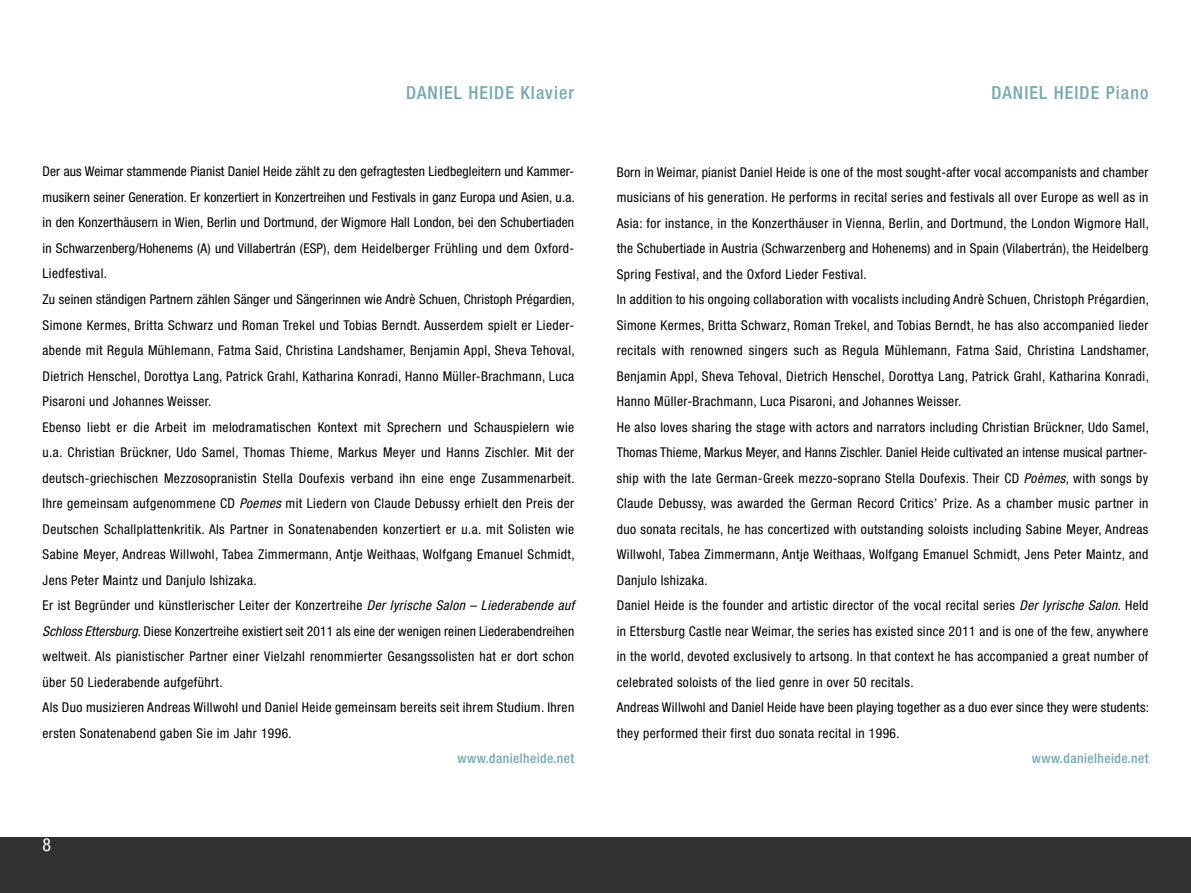
<style>
.page{position:relative;width:1191px;height:893px;background:#fff}
.page>*{position:absolute;margin:0;border:0;box-sizing:border-box;transform-origin:0 0}
.t1{font:500 condensed 18px "Helvetica Neue";letter-spacing:.06em;color:#74a9b1}
.t2{font:condensed 18px "Helvetica Neue";color:#fff}
.t3{font:condensed 13.5px/25.5px "Helvetica Neue";letter-spacing:.03em;color:#000}
.t4{font:500 condensed 13.5px "Helvetica Neue";letter-spacing:.03em;color:#74a9b1}
.s1{font-style:italic}
</style>
<div class="page">
<div style="left:0;top:838px;width:1191px;height:55px;background:#303232"></div>
<h1 class="t1" style="left:406px;top:82px;width:170px">DANIEL HEIDE Klavier</h1>
<h1 class="t1" style="left:991px;top:82px;width:158px">DANIEL HEIDE Piano</h1>
<p class="t3" style="left:43px;top:159px;width:534px">Der aus Weimar stammende Pianist Daniel Heide zählt zu den gefragtesten Liedbegleitern und Kammer&shy;musikern seiner Generation. Er konzertiert in Konzertreihen und Festivals in ganz Europa und Asien, u.a. in den Konzerthäusern in Wien, Berlin und Dortmund, der Wigmore Hall London, bei den Schubertiaden in Schwarzenberg/Hohenems (A) und Villabertrán (ESP), dem Heidelberger Frühling und dem Oxford-Liedfestival.<br>Zu seinen ständigen Partnern zählen Sänger und Sängerinnen wie Andrè Schuen, Christoph Prégardien, Simone Kermes, Britta Schwarz und Roman Trekel und Tobias Berndt. Ausserdem spielt er Lieder&shy;abende mit Regula Mühlemann, Fatma Said, Christina Landshamer, Benjamin Appl, Sheva Tehoval, Dietrich Henschel, Dorottya Lang, Patrick Grahl, Katharina Konradi, Hanno Müller-Brachmann, Luca Pisaroni und Johannes Weisser.<br>Ebenso liebt er die Arbeit im melodramatischen Kontext mit Sprechern und Schauspielern wie u.a. Christian Brückner, Udo Samel, Thomas Thieme, Markus Meyer und Hanns Zischler. Mit der deutsch-griechischen Mezzosopranistin Stella Doufexis verband ihn eine enge Zusammenarbeit.<br>Ihre gemeinsam aufgenommene CD <span class="s1">Poemes</span> mit Liedern von Claude Debussy erhielt den Preis der Deutschen Schallplattenkritik. Als Partner in Sonatenabenden konzertiert er u.a. mit Solisten wie Sabine Meyer, Andreas Willwohl, Tabea Zimmermann, Antje Weithaas, Wolfgang Emanuel Schmidt, Jens Peter Maintz und Danjulo Ishizaka.<br>Er ist Begründer und künstlerischer Leiter der Konzertreihe <span class="s1">Der lyrische Salon – Liederabende auf Schloss Ettersburg</span>. Diese Konzertreihe existiert seit 2011 als eine der wenigen reinen Liederabendreihen weltweit. Als pianistischer Partner einer Vielzahl renommierter Gesangssolisten hat er dort schon über 50 Liederabende aufgeführt.<br>Als Duo musizieren Andreas Willwohl und Daniel Heide gemeinsam bereits seit ihrem Studium. Ihren ersten Sonatenabend gaben Sie im Jahr 1996.</p>
<p class="t4" style="left:457px;top:750px;width:118px">www.danielheide.net</p>
<h1 class="t2" style="left:43px;top:834px;width:10px">8</h1>
<p class="t3" style="left:617px;top:159px;width:534px">Born in Weimar, pianist Daniel Heide is one of the most sought-after vocal accompanists and chamber musicians of his generation. He performs in recital series and festivals all over Europe as well as in Asia: for instance, in the Konzerthäuser in Vienna, Berlin, and Dortmund, the London Wigmore Hall, the Schubertiade in Austria (Schwarzenberg and Hohenems) and in Spain (Vilabertrán), the Heidelberg Spring Festival, and the Oxford Lieder Festival.<br>In addition to his ongoing collaboration with vocalists including Andrè Schuen, Christoph Prégardien, Simone Kermes, Britta Schwarz, Roman Trekel, and Tobias Berndt, he has also accompanied lieder recitals with renowned singers such as Regula Mühlemann, Fatma Said, Christina Landshamer, Benjamin Appl, Sheva Tehoval, Dietrich Henschel, Dorottya Lang, Patrick Grahl, Katharina Konradi, Hanno Müller-Brachmann, Luca Pisaroni, and Johannes Weisser.<br>He also loves sharing the stage with actors and narrators including Christian Brückner, Udo Samel, Thomas Thieme, Markus Meyer, and Hanns Zischler. Daniel Heide cultivated an intense musical partner&shy;ship with the late German-Greek mezzo-soprano Stella Doufexis. Their CD <span class="s1">Poèmes</span>, with songs by Claude Debussy, was awarded the German Record Critics’ Prize. As a chamber music partner in duo sonata recitals, he has concertized with outstanding soloists including Sabine Meyer, Andreas Willwohl, Tabea Zimmermann, Antje Weithaas, Wolfgang Emanuel Schmidt, Jens Peter Maintz, and Danjulo Ishizaka.<br>Daniel Heide is the founder and artistic director of the vocal recital series <span class="s1">Der lyrische Salon</span>. Held in Ettersburg Castle near Weimar, the series has existed since 2011 and is one of the few, anywhere in the world, devoted exclusively to artsong. In that context he has accompanied a great number of celebrated soloists of the lied genre in over 50 recitals.<br>Andreas Willwohl and Daniel Heide have been playing together as a duo ever since they were students: they performed their first duo sonata recital in 1996.</p>
<p class="t4" style="left:1031px;top:750px;width:118px">www.danielheide.net</p>
</div>
